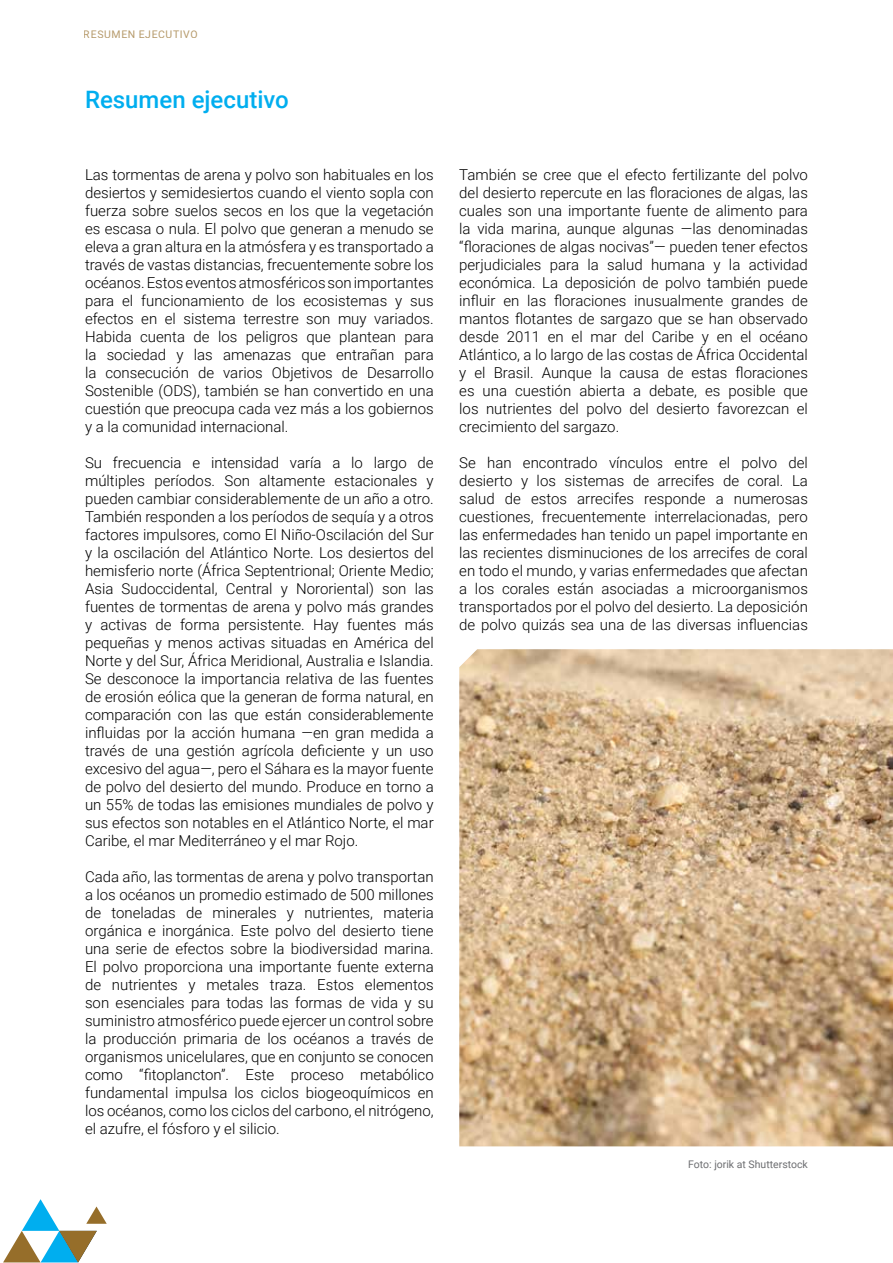
<style>
.page{position:relative;width:893px;height:1263px;background:#fff}
.page>*{position:absolute;margin:0;border:0;box-sizing:border-box;transform-origin:0 0}
.t1{font:500 24px "Roboto";color:#00aeef}
.t2{font:300 15px/18px "Roboto";color:#000;text-align:justify}
.t3{font:10.5px "Roboto";color:#6d6e71}
.t4{font:10.5px "Roboto";letter-spacing:.055em;color:#966e2a}
</style>
<div class="page">
<svg style="left:3px;top:1199px;width:104px;height:63px"></svg>
<img style="left:459px;top:649px;width:434px;height:497px">
<p class="t4" style="left:84px;top:27px;width:115px">RESUMEN EJECUTIVO</p>
<h1 class="t1" style="left:85px;top:83px;width:205px">Resumen ejecutivo</h1>
<p class="t2" style="left:85px;top:165px;width:350px">Las tormentas de arena y polvo son habituales en los desiertos y semidesiertos cuando el viento sopla con fuerza sobre suelos secos en los que la vegetación es escasa o nula. El polvo que generan a menudo se eleva a gran altura en la atmósfera y es transportado a través de vastas distancias, frecuentemente sobre los océanos. Estos eventos atmosféricos son importantes para el funcionamiento de los ecosistemas y sus efectos en el sistema terrestre son muy variados.<br>Habida cuenta de los peligros que plantean para la sociedad y las amenazas que entrañan para la consecución de varios Objetivos de Desarrollo Sostenible (ODS), también se han convertido en una cuestión que preocupa cada vez más a los gobiernos y a la comunidad internacional.</p>
<p class="t2" style="left:85px;top:453px;width:350px">Su frecuencia e intensidad varía a lo largo de múltiples períodos. Son altamente estacionales y pueden cambiar considerablemente de un año a otro.<br>También responden a los períodos de sequía y a otros factores impulsores, como El Niño-Oscilación del Sur y la oscilación del Atlántico Norte. Los desiertos del hemisferio norte (África Septentrional; Oriente Medio; Asia Sudoccidental, Central y Nororiental) son las fuentes de tormentas de arena y polvo más grandes y activas de forma persistente. Hay fuentes más pequeñas y menos activas situadas en América del Norte y del Sur, África Meridional, Australia e Islandia.<br>Se desconoce la importancia relativa de las fuentes de erosión eólica que la generan de forma natural, en comparación con las que están considerablemente influidas por la acción humana —en gran medida a través de una gestión agrícola deficiente y un uso excesivo del agua—, pero el Sáhara es la mayor fuente de polvo del desierto del mundo. Produce en torno a un 55% de todas las emisiones mundiales de polvo y sus efectos son notables en el Atlántico Norte, el mar Caribe, el mar Mediterráneo y el mar Rojo.</p>
<p class="t2" style="left:85px;top:867px;width:350px">Cada año, las tormentas de arena y polvo transportan a los océanos un promedio estimado de 500 millones de toneladas de minerales y nutrientes, materia orgánica e inorgánica. Este polvo del desierto tiene una serie de efectos sobre la biodiversidad marina.<br>El polvo proporciona una importante fuente externa de nutrientes y metales traza. Estos elementos son esenciales para todas las formas de vida y su suministro atmosférico puede ejercer un control sobre la producción primaria de los océanos a través de organismos unicelulares, que en conjunto se conocen como “fitoplancton”. Este proceso metabólico fundamental impulsa los ciclos biogeoquímicos en los océanos, como los ciclos del carbono, el nitrógeno, el azufre, el fósforo y el silicio.</p>
<p class="t2" style="left:459px;top:165px;width:350px">También se cree que el efecto fertilizante del polvo del desierto repercute en las floraciones de algas, las cuales son una importante fuente de alimento para la vida marina, aunque algunas —las denominadas “floraciones de algas nocivas”— pueden tener efectos perjudiciales para la salud humana y la actividad económica. La deposición de polvo también puede influir en las floraciones inusualmente grandes de mantos flotantes de sargazo que se han observado desde 2011 en el mar del Caribe y en el océano Atlántico, a lo largo de las costas de África Occidental y el Brasil. Aunque la causa de estas floraciones es una cuestión abierta a debate, es posible que los nutrientes del polvo del desierto favorezcan el crecimiento del sargazo.</p>
<p class="t2" style="left:459px;top:453px;width:350px">Se han encontrado vínculos entre el polvo del desierto y los sistemas de arrecifes de coral. La salud de estos arrecifes responde a numerosas cuestiones, frecuentemente interrelacionadas, pero las enfermedades han tenido un papel importante en las recientes disminuciones de los arrecifes de coral en todo el mundo, y varias enfermedades que afectan a los corales están asociadas a microorganismos transportados por el polvo del desierto. La deposición de polvo quizás sea una de las diversas influencias</p>
<p class="t3" style="left:688px;top:1157px;width:121px">Foto: jorik at Shutterstock</p>
</div>
